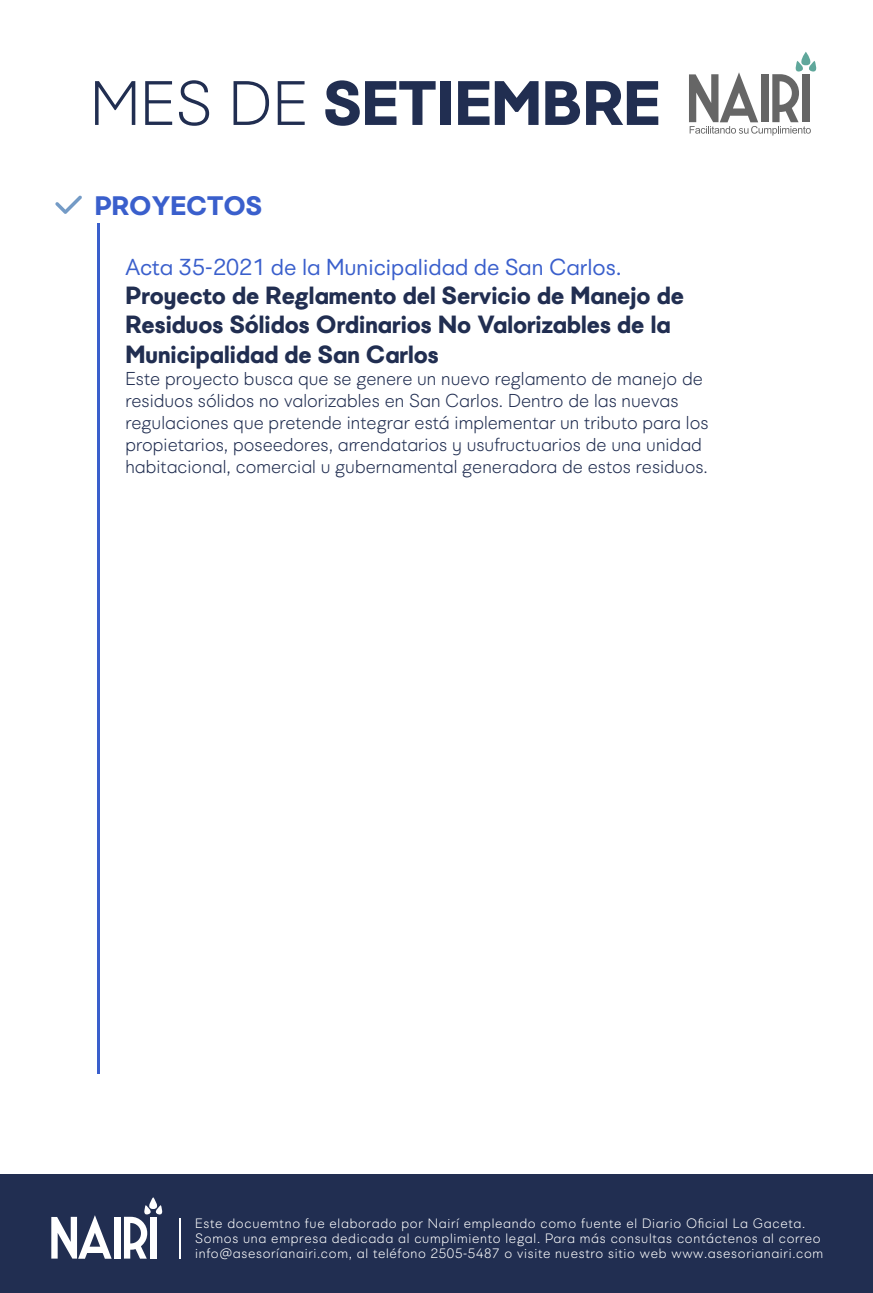
<style>
.page{position:relative;width:873px;height:1293px;background:#fff}
.page>*{position:absolute;margin:0;border:0;box-sizing:border-box;transform-origin:0 0}
.t1{font:700 61.69px "UEFA Supercup";color:#212e51}
.t2{font:700 26.34px "UEFA Supercup";color:#3a5fcc}
.t3{font:700 24.5px/29.4px "UEFA Supercup";color:#212e51}
.t4{font:22.75px "UEFA Supercup";color:#3a5fcc}
.t5{font:300 18.38px/22.1px "UEFA Supercup";color:#212e51}
.t6{font:300 13.39px/14.9px "UEFA Supercup";letter-spacing:.05em;color:#fff}
.s1{font-weight:300}
</style>
<div class="page">
<svg style="left:689px;top:52px;width:128px;height:84px"></svg>
<div style="left:0;top:1174px;width:873px;height:119px;background:#212e51"></div>
<svg style="left:51px;top:1215px;width:61px;height:43px"></svg>
<div style="left:114px;top:1216px;width:6px;height:42px;background:#fff"></div>
<svg style="left:124px;top:1197px;width:39px;height:61px"></svg>
<hr style="left:179px;top:1217px;width:2px;height:41px;background:#fff">
<svg style="left:55px;top:195px;width:27px;height:19px"></svg>
<hr style="left:97px;top:224px;width:2px;height:850px;background:#3a5fcc">
<h1 class="t1" style="left:90px;top:64px;width:571px"><span class="s1">MES DE</span> SETIEMBRE</h1>
<h2 class="t2" style="left:95px;top:189px;width:169px">PROYECTOS</h2>
<p class="t4" style="left:125px;top:253px;width:498px">Acta 35-2021 de la Municipalidad de San Carlos.</p>
<h3 class="t3" style="left:125px;top:281px;width:560px">Proyecto de Reglamento del Servicio de Manejo de<br>Residuos Sólidos Ordinarios No Valorizables de la<br>Municipalidad de San Carlos</h3>
<p class="t5" style="left:125px;top:367px;width:584px">Este proyecto busca que se genere un nuevo reglamento de manejo de residuos sólidos no valorizables en San Carlos. Dentro de las nuevas regulaciones que pretende integrar está implementar un tributo para los propietarios, poseedores, arrendatarios y usufructuarios de una unidad habitacional, comercial u gubernamental generadora de estos residuos.</p>
<p class="t6" style="left:195px;top:1216px;width:629px">Este docuemtno fue elaborado por Nairí empleando como fuente el Diario Oficial La Gaceta.<br>Somos una empresa dedicada al cumplimiento legal. Para más consultas contáctenos al correo info@asesoríanairi.com, al teléfono 2505-5487 o visite nuestro sitio web www.asesorianairi.com</p>
</div>
